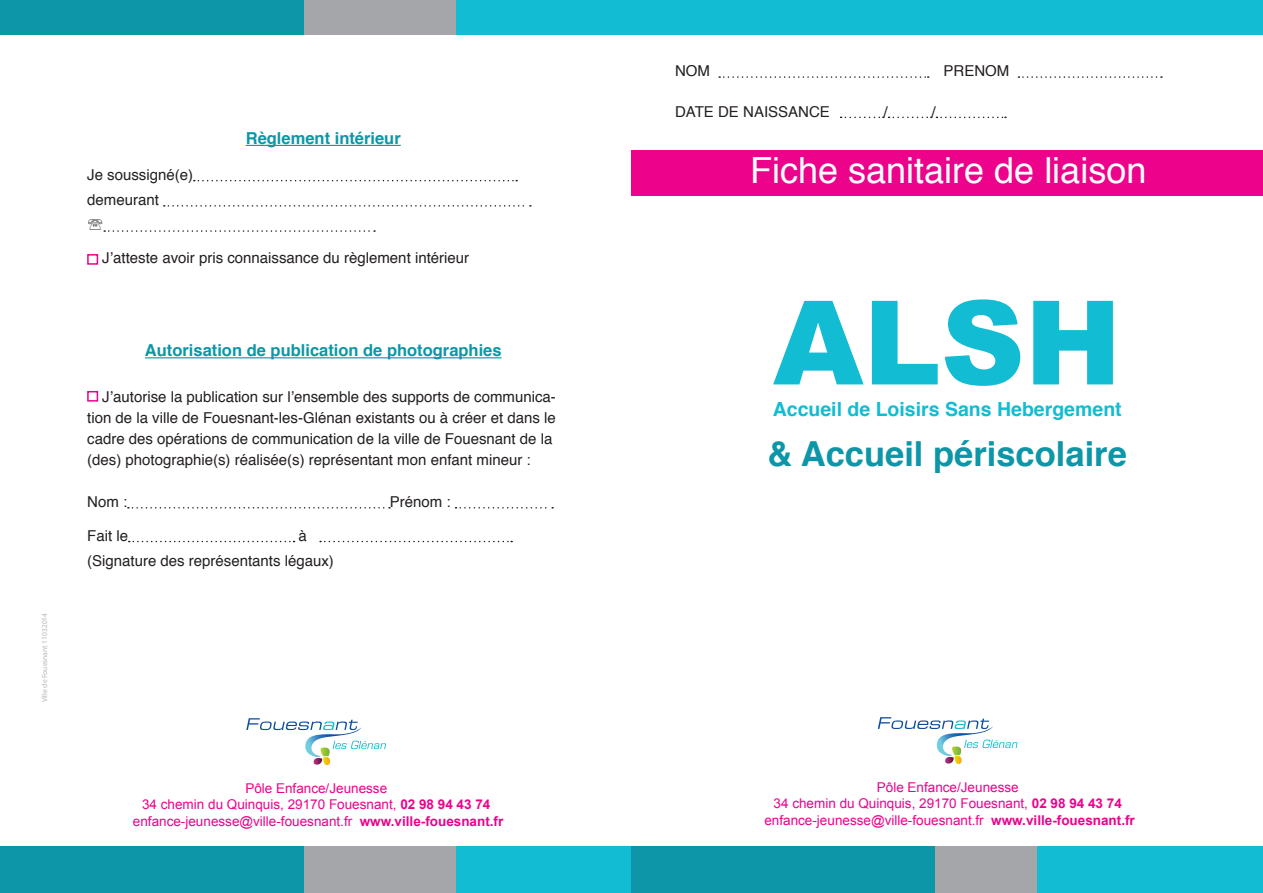
<style>
.page{position:relative;width:1263px;height:893px;background:#fff}
.page>*{position:absolute;margin:0;border:0;box-sizing:border-box;transform-origin:0 0}
.t1{font:900 116.7px "Arial";color:#12bcd2}
.t2{font:36px "Helvetica";color:#fff}
.t3{font:700 34.5px "Helvetica";color:#0d96a8}
.t4{font:700 19.5px "Helvetica";color:#12bcd2}
.t5{font:700 16.5px "Helvetica";color:#0d96a8}
.t6{font:15px/21px "Helvetica";color:#231f20}
.t7{font:13.5px "Arial";color:#ed028c}
.t8{font:7.5px "Myriad Pro";color:#b6b7bb}
.s1{font-weight:700}
</style>
<div class="page">
<div style="left:0;top:846px;width:1263px;height:47px;background:#12bcd2"></div>
<div style="left:0;top:0;width:1263px;height:34px;background:#12bcd2"></div>
<hr style="left:246px;top:145px;width:155px;height:1px;background:#0d96a8">
<svg style="left:194px;top:180px;width:323px;height:1px"></svg>
<svg style="left:164px;top:205px;width:367px;height:2px"></svg>
<hr style="left:145px;top:357px;width:357px;height:1px;background:#0d96a8">
<svg style="left:128px;top:507px;width:262px;height:2px"></svg>
<svg style="left:455px;top:507px;width:98px;height:2px"></svg>
<svg style="left:129px;top:541px;width:166px;height:1px"></svg>
<svg style="left:320px;top:541px;width:192px;height:1px"></svg>
<div style="left:87px;top:254px;width:11px;height:11px;border:2px solid #ed028c"></div>
<div style="left:87px;top:391px;width:11px;height:11px;border:2px solid #ed028c"></div>
<svg style="left:719px;top:76px;width:210px;height:2px"></svg>
<svg style="left:1018px;top:76px;width:144px;height:2px"></svg>
<svg style="left:841px;top:117px;width:165px;height:1px"></svg>
<div style="left:631px;top:150px;width:632px;height:46px;background:#ed028c"></div>
<div style="left:0;top:846px;width:303px;height:47px;background:#0d96a8"></div>
<div style="left:0;top:0;width:303px;height:34px;background:#0d96a8"></div>
<div style="left:631px;top:846px;width:304px;height:47px;background:#0d96a8"></div>
<div style="left:935px;top:846px;width:102px;height:47px;background:#a5a6aa"></div>
<div style="left:304px;top:846px;width:152px;height:47px;background:#a5a6aa"></div>
<div style="left:304px;top:0;width:152px;height:34px;background:#a5a6aa"></div>
<svg style="left:878px;top:717px;width:140px;height:47px"></svg>
<svg style="left:246px;top:718px;width:140px;height:48px"></svg>
<svg style="left:103px;top:230px;width:272px;height:2px"></svg>
<p class="t8" style="left:40px;top:702px;width:91px;rotate:-90deg">Ville de Fouesnant 11032014</p>
<p class="t6" style="left:87px;top:165px;width:107px">Je soussigné(e)</p>
<p class="t6" style="left:87px;top:190px;width:73px">demeurant</p>
<p class="t5" style="left:246px;top:125px;width:156px">Règlement intérieur</p>
<p class="t6" style="left:102px;top:248px;width:368px">J’atteste avoir pris connaissance du règlement intérieur</p>
<p class="t5" style="left:145px;top:337px;width:358px">Autorisation de publication de photographies</p>
<p class="t6" style="left:87px;top:387px;width:470px;text-indent:15px">J’autorise la publication sur l’ensemble des supports de communica&shy;tion de la ville de Fouesnant-les-Glénan existants ou à créer et dans le cadre des opérations de communication de la ville de Fouesnant de la (des) photographie(s) réalisée(s) représentant mon enfant mineur :</p>
<p class="t6" style="left:87px;top:492px;width:42px">Nom :</p>
<p class="t6" style="left:390px;top:492px;width:62px">Prénom :</p>
<p class="t6" style="left:87px;top:525px;width:42px">Fait le</p>
<p class="t6" style="left:298px;top:525px;width:10px">à</p>
<p class="t6" style="left:87px;top:550px;width:248px">(Signature des représentants légaux)</p>
<p class="t7" style="left:245px;top:780px;width:143px">Pôle Enfance/Jeunesse</p>
<p class="t7" style="left:142px;top:796px;width:350px">34 chemin du Quinquis, 29170 Fouesnant, <span class="s1">02 98 94 43 74</span></p>
<p class="t7" style="left:133px;top:812px;width:372px">enfance-jeunesse@ville-fouesnant.fr <span class="s1">www.ville-fouesnant.fr</span></p>
<p class="t6" style="left:675px;top:61px;width:36px">NOM</p>
<p class="t6" style="left:943px;top:61px;width:67px">PRENOM</p>
<p class="t6" style="left:675px;top:101px;width:156px">DATE DE NAISSANCE</p>
<p class="t6" style="left:884px;top:101px;width:6px">/</p>
<p class="t6" style="left:931px;top:101px;width:6px">/</p>
<p class="t2" style="left:750px;top:143px;width:398px">Fiche sanitaire de liaison</p>
<p class="t1" style="left:773px;top:258px;width:350px">ALSH</p>
<p class="t4" style="left:773px;top:394px;width:350px">Accueil de Loisirs Sans Hebergement</p>
<p class="t3" style="left:768px;top:426px;width:361px">&amp; Accueil périscolaire</p>
<p class="t7" style="left:877px;top:778px;width:143px">Pôle Enfance/Jeunesse</p>
<p class="t7" style="left:774px;top:795px;width:350px">34 chemin du Quinquis, 29170 Fouesnant, <span class="s1">02 98 94 43 74</span></p>
<p class="t7" style="left:764px;top:811px;width:372px">enfance-jeunesse@ville-fouesnant.fr <span class="s1">www.ville-fouesnant.fr</span></p>
</div>
